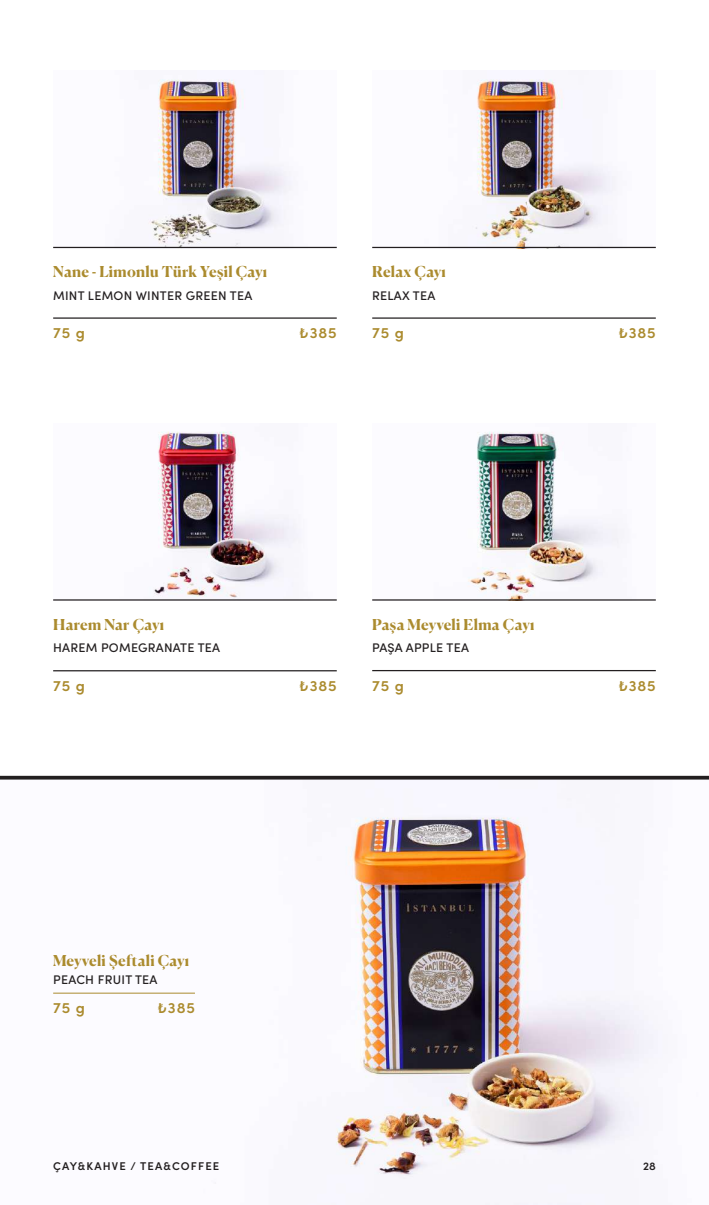
<style>
.page{position:relative;width:709px;height:1205px;background:#fff}
.page>*{position:absolute;margin:0;border:0;box-sizing:border-box;transform-origin:0 0}
.t1{font:700 15px "Canela";letter-spacing:.015em;color:#ab8b2e}
.t2{font:600 15px "Sofia Pro";letter-spacing:.06em;color:#ab8b2e}
.t3{font:500 12.5px "Sofia Pro";letter-spacing:.02em;color:#231f20}
.t4{font:600 11.25px "Sofia Pro";letter-spacing:.1em;color:#231f20}
</style>
<div class="page">
<img style="left:53px;top:798px;width:605px;height:407px">
<hr style="left:0;top:776px;width:709px;height:3px;background:#231f20">
<hr style="left:53px;top:993px;width:142px;height:1px;background:#ab8b2e">
<img style="left:53px;top:79px;width:284px;height:168px">
<hr style="left:53px;top:247px;width:284px;height:1px;background:#231f20">
<hr style="left:53px;top:317px;width:284px;height:2px;background:#231f20">
<img style="left:153px;top:431px;width:147px;height:168px">
<hr style="left:53px;top:599px;width:284px;height:1px;background:#231f20">
<hr style="left:53px;top:670px;width:284px;height:1px;background:#231f20">
<img style="left:372px;top:79px;width:284px;height:168px">
<hr style="left:372px;top:247px;width:284px;height:1px;background:#231f20">
<hr style="left:372px;top:317px;width:284px;height:2px;background:#231f20">
<img style="left:468px;top:431px;width:156px;height:168px">
<hr style="left:372px;top:599px;width:284px;height:1px;background:#231f20">
<hr style="left:372px;top:670px;width:284px;height:1px;background:#231f20">
<p class="t1" style="left:53px;top:260px;width:215px">Nane - Limonlu Türk Yeşil Çayı</p>
<p class="t3" style="left:53px;top:286px;width:201px">MINT LEMON WINTER GREEN TEA</p>
<p class="t2" style="left:53px;top:322px;width:33px">75 g</p>
<p class="t2" style="left:299px;top:322px;width:39px">₺385</p>
<p class="t1" style="left:372px;top:260px;width:75px">Relax Çayı</p>
<p class="t3" style="left:372px;top:286px;width:65px">RELAX TEA</p>
<p class="t2" style="left:372px;top:322px;width:33px">75 g</p>
<p class="t2" style="left:618px;top:322px;width:39px">₺385</p>
<p class="t1" style="left:53px;top:613px;width:112px">Harem Nar Çayı</p>
<p class="t3" style="left:53px;top:639px;width:168px">HAREM POMEGRANATE TEA</p>
<p class="t2" style="left:53px;top:674px;width:33px">75 g</p>
<p class="t2" style="left:299px;top:674px;width:39px">₺385</p>
<p class="t1" style="left:372px;top:613px;width:164px">Paşa Meyveli Elma Çayı</p>
<p class="t3" style="left:372px;top:639px;width:98px">PAŞA APPLE TEA</p>
<p class="t2" style="left:372px;top:674px;width:33px">75 g</p>
<p class="t2" style="left:618px;top:674px;width:39px">₺385</p>
<p class="t1" style="left:53px;top:949px;width:138px">Meyveli Şeftali Çayı</p>
<p class="t3" style="left:53px;top:970px;width:106px">PEACH FRUIT TEA</p>
<p class="t2" style="left:53px;top:996px;width:33px">75 g</p>
<p class="t2" style="left:157px;top:996px;width:39px">₺385</p>
<p class="t4" style="left:53px;top:1157px;width:168px">ÇAY&amp;KAHVE / TEA&amp;COFFEE</p>
<p class="t4" style="left:643px;top:1157px;width:14px">28</p>
</div>
